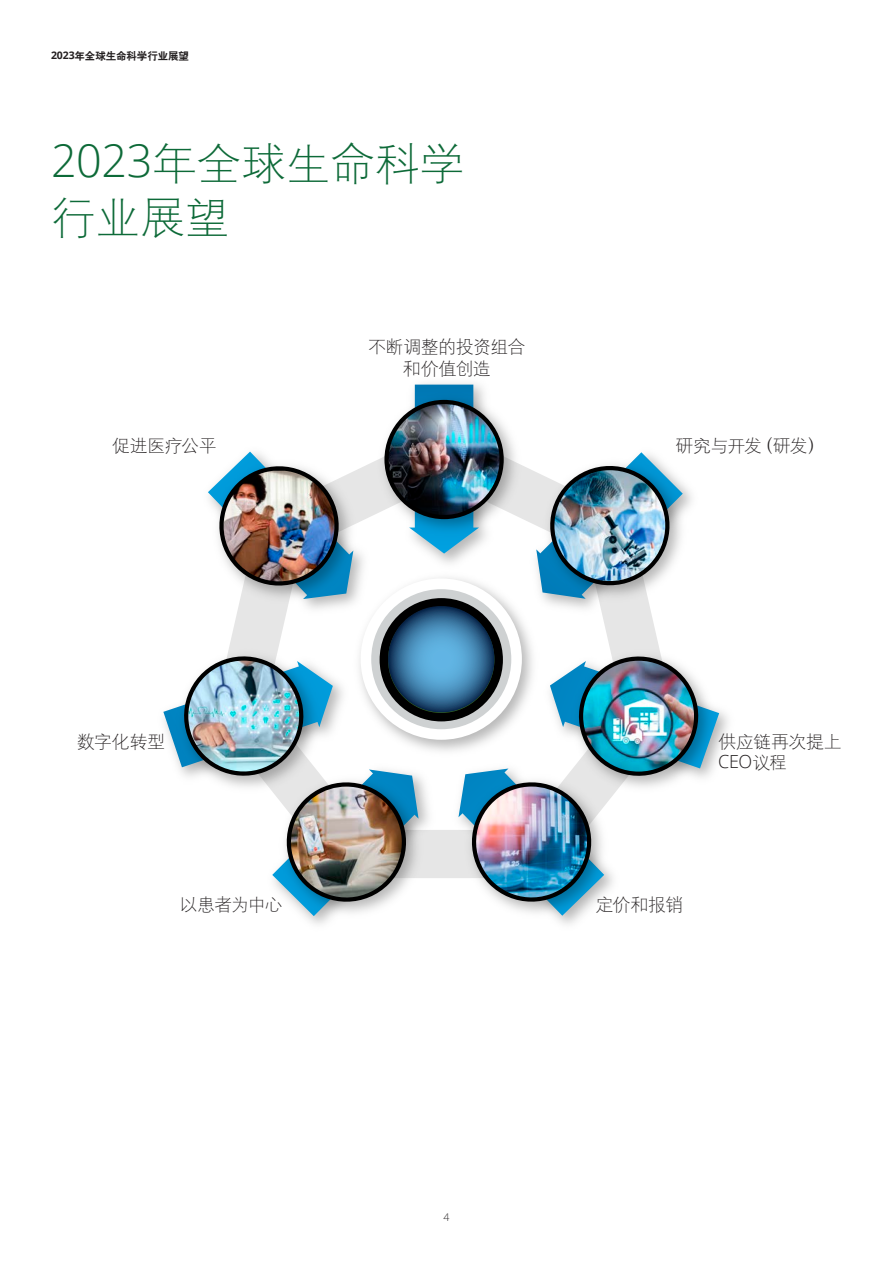
<style>
.page{position:relative;width:893px;height:1263px;background:#fff}
.page>*{position:absolute;margin:0;border:0;box-sizing:border-box;transform-origin:0 0}
.t1{font:45px/54px "H Yg 1 gj";letter-spacing:-.01em;color:#0d6a38}
.t2{font:18px/21.6px "H Yg 1 gj";letter-spacing:-.03em;color:#231f20;text-align:center}
.t3{font:300 18px "Open Sans";color:#231f20}
.t4{font:10.5px "H Yb 2 gj";letter-spacing:-.01em;color:#231f20}
.t5{font:300 10.5px "Open Sans";color:#231f20}
.s1{font-family:"Open Sans";font-weight:700}
.s2{font-family:"Open Sans";font-weight:300}
.s3{font-family:"H Ya 6 gj"}
.s4{font-family:"H Yg 1 gj";font-weight:400}
</style>
<div class="page">
<svg style="left:230px;top:466px;width:429px;height:412px"></svg>
<img style="left:399px;top:383px;width:101px;height:191px">
<svg style="left:409px;top:385px;width:70px;height:169px"></svg>
<img style="left:525px;top:466px;width:167px;height:154px">
<img style="left:448px;top:758px;width:124px;height:166px">
<img style="left:314px;top:759px;width:125px;height:165px">
<img style="left:230px;top:451px;width:144px;height:169px">
<img style="left:373px;top:389px;width:151px;height:151px">
<img style="left:383px;top:404px;width:122px;height:111px">
<img style="left:539px;top:466px;width:151px;height:140px">
<svg style="left:536px;top:452px;width:147px;height:147px"></svg>
<img style="left:230px;top:456px;width:129px;height:151px">
<svg style="left:208px;top:452px;width:145px;height:147px"></svg>
<img style="left:461px;top:916px;width:120px;height:7px">
<img style="left:305px;top:772px;width:121px;height:151px">
<img style="left:229px;top:645px;width:95px;height:4px">
<svg style="left:163px;top:649px;width:256px;height:267px"></svg>
<img style="left:569px;top:646px;width:151px;height:114px">
<svg style="left:458px;top:649px;width:261px;height:267px"></svg>
<div style="left:371px;top:589px;width:140px;height:140px;background:#ced1d2;border-radius:50%"></div>
<div style="left:380px;top:598px;width:123px;height:123px;background:#000;border-radius:50%"></div>
<svg style="left:388px;top:606px;width:106px;height:106px;background:#3b77a2"></svg>
<img style="left:218px;top:471px;width:122px;height:111px">
<img style="left:284px;top:786px;width:125px;height:117px">
<img style="left:549px;top:470px;width:122px;height:115px">
<img style="left:469px;top:786px;width:125px;height:114px">
<img style="left:183px;top:661px;width:122px;height:116px">
<img style="left:583px;top:661px;width:111px;height:111px">
<p class="t4" style="left:51px;top:51px;width:140px"><span class="s1">2023</span>年全球生命科学行业展望</p>
<h1 class="t1" style="left:51px;top:137px;width:415px"><span class="s2">2023</span>年全球生命科学行业展望</h1>
<p class="t2" style="left:112px;top:434px;width:106px">促进医疗公平</p>
<p class="t2" style="left:77px;top:730px;width:90px">数字化转型</p>
<p class="t2" style="left:368px;top:336px;width:159px">不断调整的投资组合和价值创造</p>
<p class="t2" style="left:675px;top:434px;width:150px">研究与开发<span class="s3">（</span>研发<span class="s3">）</span></p>
<p class="t2" style="left:718px;top:730px;width:125px">供应链再次提上</p>
<p class="t3" style="left:718px;top:749px;width:70px">CEO<span class="s4">议程</span></p>
<p class="t2" style="left:179px;top:893px;width:105px">以患者为中心</p>
<p class="t2" style="left:595px;top:893px;width:89px">定价和报销</p>
<p class="t5" style="left:443px;top:1210px;width:7px">4</p>
</div>
